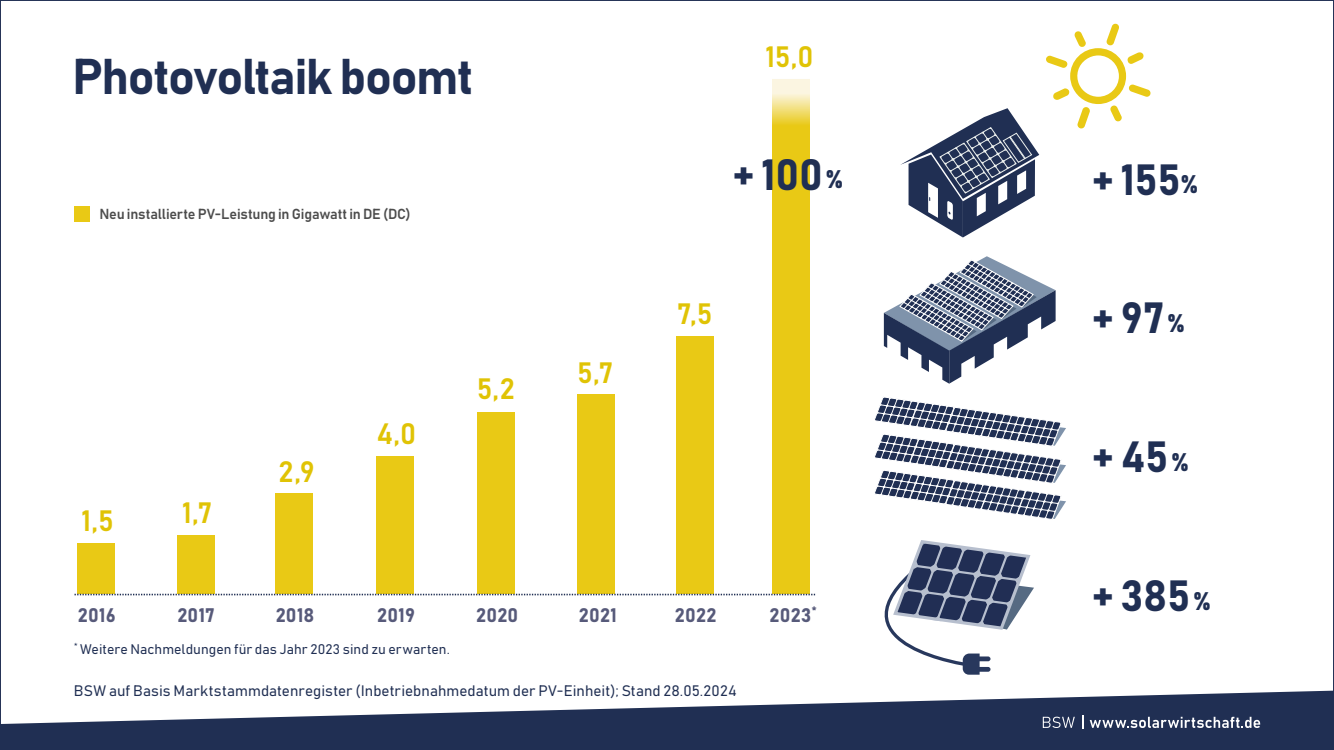
<style>
.page{position:relative;width:1334px;height:750px;background:#fff}
.page>*{position:absolute;margin:0;border:0;box-sizing:border-box;transform-origin:0 0}
.t1{font:49.56px "Bahnschrift";letter-spacing:-.03em;color:#202f53}
.t2{font:43.12px "Bahnschrift";letter-spacing:-.005em;color:#202f53}
.t3{font:29.06px "Bahnschrift";color:#e0c305}
.t4{font:19.38px "Bahnschrift";letter-spacing:.01em;color:#575a7a}
.t5{font:15px "Bahnschrift";letter-spacing:.005em;color:#202f53}
.t6{font:14.38px "Bahnschrift";letter-spacing:-.01em;color:#4d4d4d}
.t7{font:13.75px "Bahnschrift";letter-spacing:.005em;color:#202f53}
.s1{font-size:25.12px}
</style>
<div class="page">
<svg style="left:0;top:691px;width:1333px;height:59px;fill:#202f53"></svg>
<div style="left:74px;top:206px;width:15px;height:16px;background:#e9c915"></div>
<div style="left:772px;top:273px;width:37px;height:321px;background:#e9c915"></div>
<svg style="left:772px;top:79px;width:37px;height:194px;background:#ebcf35"></svg>
<svg style="left:900px;top:108px;width:139px;height:130px"></svg>
<svg style="left:883px;top:256px;width:172px;height:128px"></svg>
<svg style="left:875px;top:397px;width:190px;height:123px"></svg>
<svg style="left:1046px;top:23px;width:104px;height:106px"></svg>
<svg style="left:1042px;top:717px;width:32px;height:11px"></svg>
<svg style="left:1081px;top:715px;width:1px;height:14px"></svg>
<svg style="left:1089px;top:717px;width:170px;height:11px"></svg>
<svg style="left:884px;top:540px;width:149px;height:135px"></svg>
<div style="left:177px;top:536px;width:37px;height:58px;background:#e9c915"></div>
<div style="left:78px;top:544px;width:37px;height:50px;background:#e9c915"></div>
<div style="left:275px;top:494px;width:38px;height:100px;background:#e9c915"></div>
<div style="left:376px;top:456px;width:38px;height:138px;background:#e9c915"></div>
<div style="left:477px;top:412px;width:37px;height:182px;background:#e9c915"></div>
<div style="left:577px;top:395px;width:38px;height:199px;background:#e9c915"></div>
<div style="left:676px;top:336px;width:37px;height:258px;background:#e9c915"></div>
<svg style="left:74px;top:594px;width:741px;height:1px"></svg>
<h1 class="t1" style="left:72px;top:45px;width:403px">Photovoltaik boomt</h1>
<p class="t6" style="left:99px;top:205px;width:313px">Neu installierte PV-Leistung in Gigawatt in DE (DC)</p>
<h3 class="t3" style="left:81px;top:503px;width:34px">1,5</h3>
<h3 class="t3" style="left:182px;top:495px;width:32px">1,7</h3>
<h3 class="t3" style="left:278px;top:453px;width:38px">2,9</h3>
<h3 class="t3" style="left:376px;top:415px;width:41px">4,0</h3>
<h3 class="t3" style="left:476px;top:371px;width:40px">5,2</h3>
<p class="t4" style="left:78px;top:603px;width:39px">2016</p>
<p class="t4" style="left:177px;top:603px;width:39px">2017</p>
<p class="t4" style="left:276px;top:603px;width:40px">2018</p>
<p class="t4" style="left:377px;top:603px;width:39px">2019</p>
<p class="t4" style="left:476px;top:603px;width:44px">2020</p>
<p class="t7" style="left:74px;top:640px;width:377px"><sup>*</sup> Weitere Nachmeldungen für das Jahr 2023 sind zu erwarten.</p>
<h3 class="t3" style="left:577px;top:354px;width:38px">5,7</h3>
<h3 class="t3" style="left:765px;top:38px;width:50px">15,0</h3>
<h2 class="t2" style="left:732px;top:147px;width:112px">+100<span class="s1">%</span></h2>
<h3 class="t3" style="left:677px;top:296px;width:37px">7,5</h3>
<p class="t4" style="left:578px;top:603px;width:40px">2021</p>
<p class="t4" style="left:674px;top:603px;width:43px">2022</p>
<p class="t4" style="left:769px;top:603px;width:49px">2023<sup>*</sup></p>
<p class="t5" style="left:74px;top:681px;width:664px">BSW auf Basis Marktstammdatenregister (Inbetriebnahmedatum der PV-Einheit); Stand 28.05.2024</p>
<h2 class="t2" style="left:1091px;top:152px;width:108px">+ 155<span class="s1">%</span></h2>
<h2 class="t2" style="left:1091px;top:291px;width:95px">+97<span class="s1">%</span></h2>
<h2 class="t2" style="left:1091px;top:430px;width:99px">+45<span class="s1">%</span></h2>
<h2 class="t2" style="left:1091px;top:568px;width:121px">+385<span class="s1">%</span></h2>
</div>
